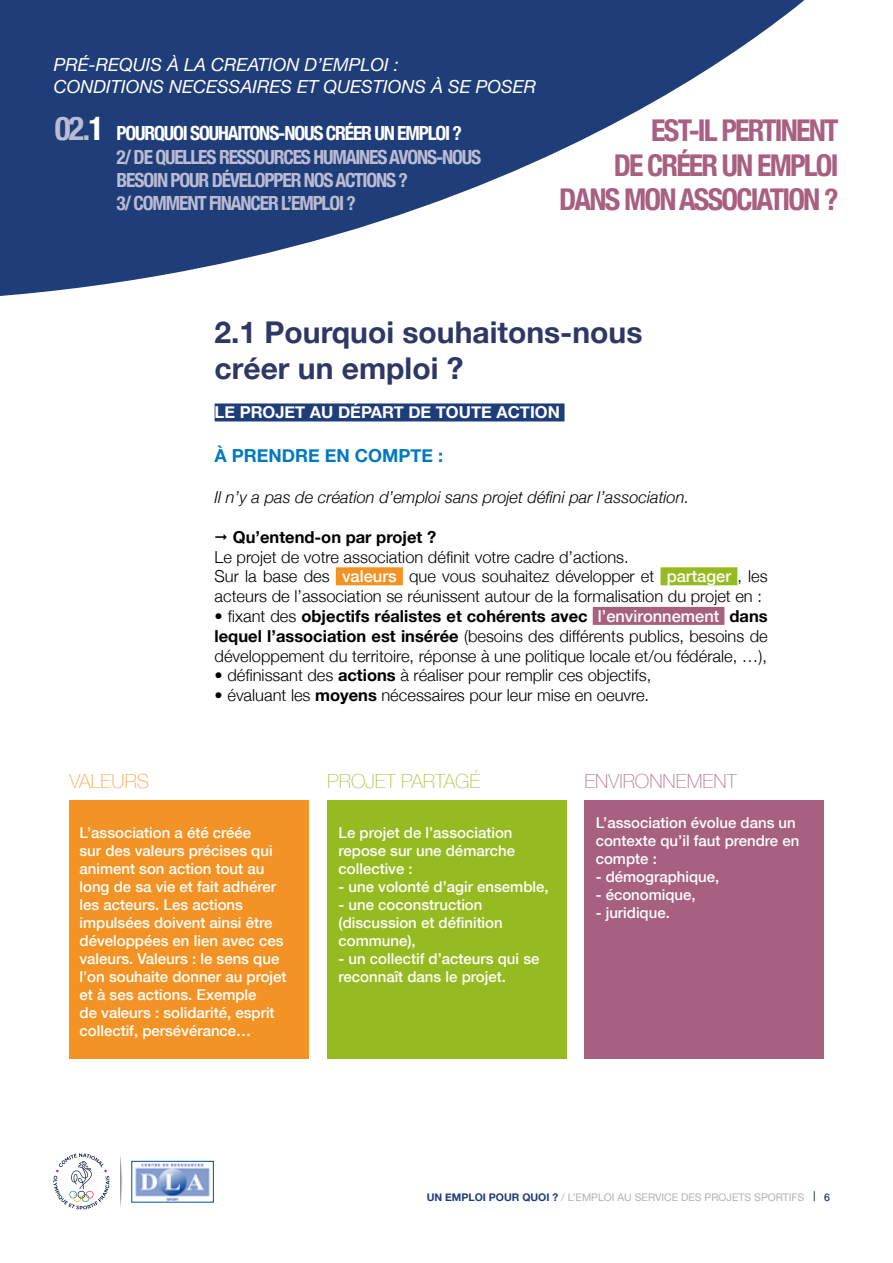
<style>
.page{position:relative;width:893px;height:1263px;background:#fff}
.page>*{position:absolute;margin:0;border:0;box-sizing:border-box;transform-origin:0 0}
.t1{font:700 condensed 33px "Helvetica Neue";color:#bbbbd3}
.t2{font:700 condensed 30px/34.5px "Helvetica Neue";letter-spacing:-.06em;color:#a85f81;text-align:right}
.t3{font:700 30px/36px "Helvetica Neue";color:#2d3865}
.t4{font:700 condensed 19.5px/23.4px "Helvetica Neue";letter-spacing:-.06em;color:#bbbbd3}
.t5{font:700 condensed 19.5px "Helvetica Neue";letter-spacing:-.06em;color:#fff}
.t6{font:100 19.5px "Helvetica Neue";color:#aec752}
.t7{font:100 19.5px "Helvetica Neue";color:#b87e98}
.t8{font:100 19.5px "Helvetica Neue";color:#f7aa55}
.t9{font:italic 18px/21.6px "Helvetica Neue";color:#fff}
.t10{font:700 18px "Helvetica Neue";color:#0079c2}
.t11{font:300 16.5px/19.8px "Helvetica Neue";color:#000}
.t12{font:italic 300 16.5px "Helvetica Neue";color:#000}
.t13{font:700 16.5px "Helvetica Neue";color:#fff}
.t14{font:500 15px/18px "Helvetica Neue";color:#fff}
.t15{font:10.5px "Helvetica Neue";color:#b3b2b2}
.t16{font:500 10.5px "Helvetica Neue";color:#1f3d78}
.s1{color:#fff}
.s2{font-family:"Arrows";font-weight:400}
.s3{font-weight:700}
.s4{font-weight:500;color:#fff}
.s5{font-weight:700;color:#1f3d78}
</style>
<div class="page">
<svg style="left:0;top:0;width:805px;height:296px;fill:#1f3d78"></svg>
<svg style="left:120px;top:1156px;width:3px;height:51px"></svg>
<img style="left:135px;top:1163px;width:75px;height:37px">
<svg style="left:53px;top:1153px;width:57px;height:56px"></svg>
<div style="left:132px;top:1161px;width:82px;height:41px;border:1px solid #004f95"></div>
<div style="left:215px;top:403px;width:349px;height:18px;background:#1f3d78"></div>
<div style="left:336px;top:567px;width:67px;height:18px;background:#f39325"></div>
<div style="left:660px;top:567px;width:77px;height:18px;background:#95bb20"></div>
<div style="left:593px;top:607px;width:131px;height:18px;background:#a76080"></div>
<div style="left:69px;top:801px;width:240px;height:258px;background:#f39325"></div>
<div style="left:327px;top:801px;width:239px;height:258px;background:#95bb20"></div>
<div style="left:584px;top:801px;width:240px;height:258px;background:#a76080"></div>
<p class="t9" style="left:54px;top:53px;width:484px">PRÉ-REQUIS À LA CREATION D’EMPLOI :<br>CONDITIONS NECESSAIRES ET QUESTIONS À SE POSER</p>
<h3 class="t5" style="left:117px;top:117px;width:347px">POURQUOI SOUHAITONS-NOUS CRÉER UN EMPLOI ?</h3>
<h3 class="t4" style="left:117px;top:144px;width:366px">2/ DE QUELLES RESSOURCES HUMAINES AVONS-NOUS<br>BESOIN POUR DÉVELOPPER NOS ACTIONS ?<br>3/ COMMENT FINANCER L’EMPLOI ?</h3>
<h1 class="t1" style="left:55px;top:101px;width:51px">02.<span class="s1">1</span></h1>
<h2 class="t2" style="left:559px;top:111px;width:281px">EST-IL PERTINENT<br>DE CRÉER UN EMPLOI<br>DANS MON ASSOCIATION ?</h2>
<h2 class="t3" style="left:215px;top:313px;width:429px">2.1 Pourquoi souhaitons-nous créer un emploi ?</h2>
<p class="t13" style="left:215px;top:398px;width:347px">LE PROJET AU DÉPART DE TOUTE ACTION</p>
<p class="t10" style="left:215px;top:439px;width:230px">À PRENDRE EN COMPTE :</p>
<p class="t12" style="left:215px;top:484px;width:476px">Il n’y a pas de création d’emploi sans projet défini par l’association.</p>
<p class="t11" style="left:215px;top:526px;width:555px"><span class="s2">A</span> <span class="s3">Qu’entend-on par projet ?<br></span>Le projet de votre association définit votre cadre d’actions.<br>Sur la base des <span class="s4">valeurs</span> que vous souhaitez développer et <span class="s4">partager</span> , les acteurs de l’association se réunissent autour de la formalisation du projet en :</p>
<p class="t11" style="left:215px;top:605px;width:555px;text-align:justify">• fixant des <span class="s3">objectifs réalistes et cohérents avec</span> <span class="s4">l’environnement</span> <span class="s3">dans lequel l’association est insérée</span> (besoins des différents publics, besoins de développement du territoire, réponse à une politique locale et/ou fédérale, …),</p>
<p class="t11" style="left:215px;top:665px;width:438px">• définissant des <span class="s3">actions</span> à réaliser pour remplir ces objectifs,</p>
<p class="t11" style="left:215px;top:684px;width:436px">• évaluant les <span class="s3">moyens</span> nécessaires pour leur mise en oeuvre.</p>
<h3 class="t8" style="left:69px;top:766px;width:81px">VALEURS</h3>
<h3 class="t6" style="left:327px;top:766px;width:155px">PROJET PARTAGÉ</h3>
<h3 class="t7" style="left:584px;top:766px;width:154px">ENVIRONNEMENT</h3>
<p class="t14" style="left:80px;top:823px;width:209px">L’association a été créée<br>sur des valeurs précises qui animent son action tout au long de sa vie et fait adhérer les acteurs. Les actions impulsées doivent ainsi être développées en lien avec ces valeurs. Valeurs : le sens que l’on souhaite donner au projet et à ses actions. Exemple<br>de valeurs : solidarité, esprit collectif, persévérance…</p>
<p class="t14" style="left:339px;top:823px;width:178px">Le projet de l’association repose sur une démarche collective :</p>
<p class="t14" style="left:596px;top:813px;width:205px">L’association évolue dans un contexte qu’il faut prendre en compte :</p>
<p class="t14" style="left:596px;top:867px;width:125px">- démographique,</p>
<p class="t14" style="left:596px;top:885px;width:102px">- économique,</p>
<p class="t14" style="left:596px;top:903px;width:76px">- juridique.</p>
<p class="t14" style="left:339px;top:877px;width:212px">- une volonté d’agir ensemble,</p>
<p class="t14" style="left:339px;top:895px;width:166px">- une coconstruction (discussion et définition commune),</p>
<p class="t14" style="left:339px;top:949px;width:202px">- un collectif d’acteurs qui se reconnaît dans le projet.</p>
<p class="t15" style="left:427px;top:1188px;width:379px"><span class="s5">UN EMPLOI POUR QUOI ?</span> / L’EMPLOI AU SERVICE DES PROJETS SPORTIFS</p>
<p class="t16" style="left:824px;top:1189px;width:7px">6</p>
</div>
